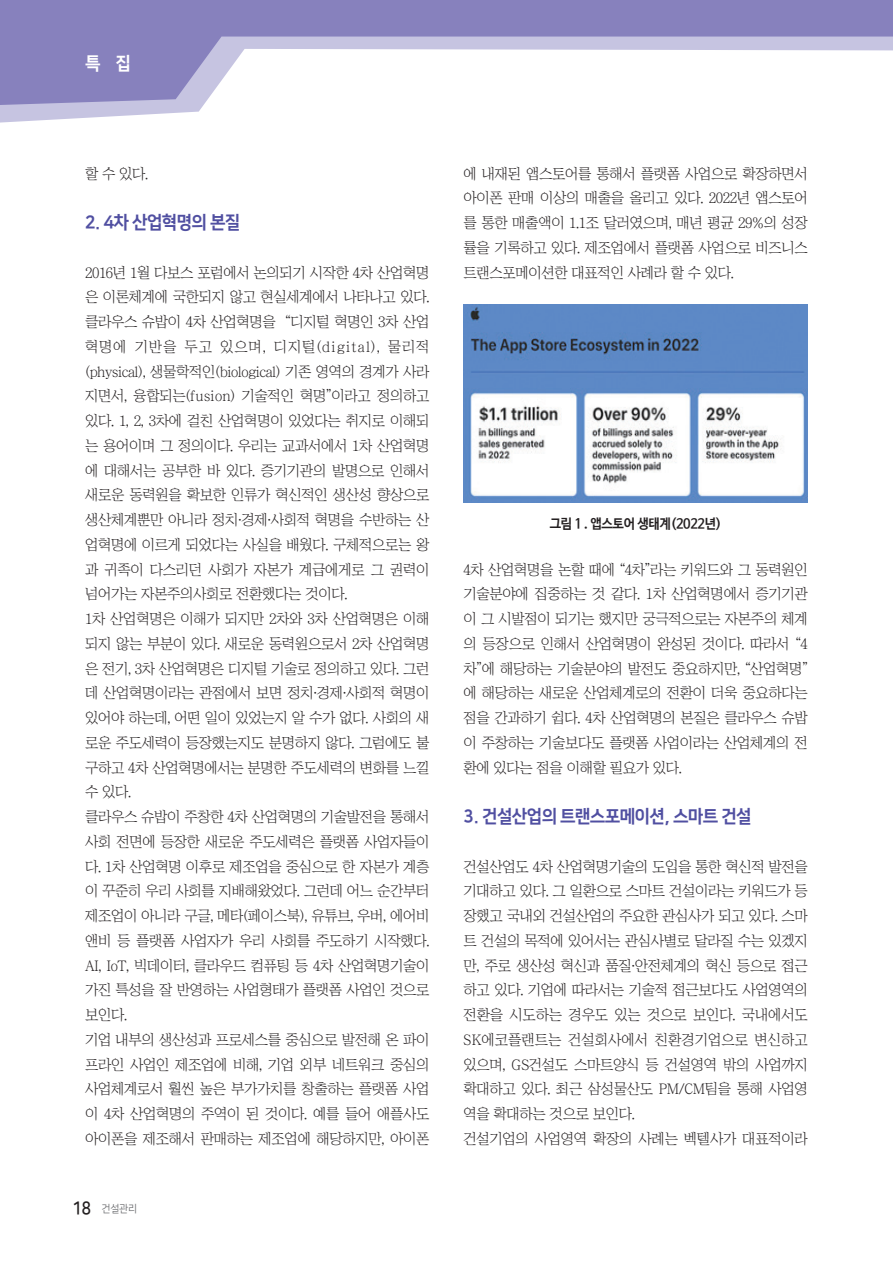
<style>
.page{position:relative;width:893px;height:1263px;background:#fff}
.page>*{position:absolute;margin:0;border:0;box-sizing:border-box;transform-origin:0 0}
._1{font:18px "Nanum Square EB";letter-spacing:-.04em;color:#504fa1;scale:.95 1}
.t1{font:18px "Nanum Square EB";color:#fff;scale:.95 1}
.본문{font:14.7px/24.8px "Chosunilbo NM";letter-spacing:-.025em;color:#231f20;text-align:justify}
.그림제목{font:700 13.5px "Nanum Barun Gothic";letter-spacing:-.025em;color:#231f20;scale:.95 1}
.t2{font:10.5px "Nanum Square R";color:#6c6d70;scale:.95 1}
.s1{font-family:"Nanum Square B";font-size:18px;color:#231f20}
</style>
<div class="page">
<svg style="left:0;top:105px;width:204px;height:18px;fill:#c6c4e1"></svg>
<svg style="left:0;top:0;width:893px;height:105px"></svg>
<img style="left:463px;top:304px;width:345px;height:198px">
<p class="t1" style="left:85px;top:53px;width:50px">특 집</p>
<p class="본문" style="left:85px;top:161px;width:65px">할 수 있다.</p>
<p class="_1" style="left:85px;top:212px;width:165px">2. 4차 산업혁명의 본질</p>
<p class="본문" style="left:85px;top:260px;width:346px">2016년 1월 다보스 포럼에서 논의되기 시작한 4차 산업혁명 은 이론체계에 국한되지 않고 현실세계에서 나타나고 있다. 클라우스 슈밥이 4차 산업혁명을 “디지털 혁명인 3차 산업 혁명에 기반을 두고 있으며, 디지털(digital), 물리적 (physical), 생물학적인(biological) 기존 영역의 경계가 사라 지면서, 융합되는(fusion) 기술적인 혁명”이라고 정의하고 있다. 1, 2, 3차에 걸친 산업혁명이 있었다는 취지로 이해되 는 용어이며 그 정의이다. 우리는 교과서에서 1차 산업혁명 에 대해서는 공부한 바 있다. 증기기관의 발명으로 인해서 새로운 동력원을 확보한 인류가 혁신적인 생산성 향상으로 생산체계뿐만 아니라 정치․경제․사회적 혁명을 수반하는 산 업혁명에 이르게 되었다는 사실을 배웠다. 구체적으로는 왕 과 귀족이 다스리던 사회가 자본가 계급에게로 그 권력이 넘어가는 자본주의사회로 전환했다는 것이다.</p>
<p class="본문" style="left:85px;top:606px;width:346px">1차 산업혁명은 이해가 되지만 2차와 3차 산업혁명은 이해 되지 않는 부분이 있다. 새로운 동력원으로서 2차 산업혁명 은 전기, 3차 산업혁명은 디지털 기술로 정의하고 있다. 그런 데 산업혁명이라는 관점에서 보면 정치․경제․사회적 혁명이 있어야 하는데, 어떤 일이 있었는지 알 수가 없다. 사회의 새 로운 주도세력이 등장했는지도 분명하지 않다. 그럼에도 불 구하고 4차 산업혁명에서는 분명한 주도세력의 변화를 느낄 수 있다.</p>
<p class="본문" style="left:85px;top:804px;width:346px">클라우스 슈밥이 주창한 4차 산업혁명의 기술발전을 통해서 사회 전면에 등장한 새로운 주도세력은 플랫폼 사업자들이 다. 1차 산업혁명 이후로 제조업을 중심으로 한 자본가 계층 이 꾸준히 우리 사회를 지배해왔었다. 그런데 어느 순간부터 제조업이 아니라 구글, 메타(페이스북), 유튜브, 우버, 에어비 앤비 등 플랫폼 사업자가 우리 사회를 주도하기 시작했다.<br>AI, IoT, 빅데이터, 클라우드 컴퓨팅 등 4차 산업혁명기술이 가진 특성을 잘 반영하는 사업형태가 플랫폼 사업인 것으로 보인다.</p>
<p class="본문" style="left:85px;top:1027px;width:346px">기업 내부의 생산성과 프로세스를 중심으로 발전해 온 파이 프라인 사업인 제조업에 비해, 기업 외부 네트워크 중심의 사업체계로서 훨씬 높은 부가가치를 창출하는 플랫폼 사업 이 4차 산업혁명의 주역이 된 것이다. 예를 들어 애플사도 아이폰을 제조해서 판매하는 제조업에 해당하지만, 아이폰</p>
<p class="t2" style="left:72px;top:1204px;width:70px"><span class="s1">18</span> 건설관리</p>
<p class="본문" style="left:463px;top:161px;width:346px">에 내재된 앱스토어를 통해서 플랫폼 사업으로 확장하면서 아이폰 판매 이상의 매출을 올리고 있다. 2022년 앱스토어 를 통한 매출액이 1.1조 달러였으며, 매년 평균 29%의 성장 률을 기록하고 있다. 제조업에서 플랫폼 사업으로 비즈니스 트랜스포메이션한 대표적인 사례라 할 수 있다.</p>
<p class="그림제목" style="left:550px;top:517px;width:182px">그림 1 . 앱스토어 생태계(2022년)</p>
<p class="본문" style="left:463px;top:557px;width:346px">4차 산업혁명을 논할 때에 “4차”라는 키워드와 그 동력원인 기술분야에 집중하는 것 같다. 1차 산업혁명에서 증기기관 이 그 시발점이 되기는 했지만 궁극적으로는 자본주의 체계 의 등장으로 인해서 산업혁명이 완성된 것이다. 따라서 “4 차”에 해당하는 기술분야의 발전도 중요하지만, “산업혁명” 에 해당하는 새로운 산업체계로의 전환이 더욱 중요하다는 점을 간과하기 쉽다. 4차 산업혁명의 본질은 클라우스 슈밥 이 주창하는 기술보다도 플랫폼 사업이라는 산업체계의 전 환에 있다는 점을 이해할 필요가 있다.</p>
<p class="_1" style="left:463px;top:806px;width:305px">3. 건설산업의 트랜스포메이션, 스마트 건설</p>
<p class="본문" style="left:463px;top:854px;width:346px">건설산업도 4차 산업혁명기술의 도입을 통한 혁신적 발전을 기대하고 있다. 그 일환으로 스마트 건설이라는 키워드가 등 장했고 국내외 건설산업의 주요한 관심사가 되고 있다. 스마 트 건설의 목적에 있어서는 관심사별로 달라질 수는 있겠지 만, 주로 생산성 혁신과 품질․안전체계의 혁신 등으로 접근 하고 있다. 기업에 따라서는 기술적 접근보다도 사업영역의 전환을 시도하는 경우도 있는 것으로 보인다. 국내에서도 SK에코플랜트는 건설회사에서 친환경기업으로 변신하고 있으며, GS건설도 스마트양식 등 건설영역 밖의 사업까지 확대하고 있다. 최근 삼성물산도 PM/CM팀을 통해 사업영 역을 확대하는 것으로 보인다.</p>
<p class="본문" style="left:463px;top:1126px;width:346px">건설기업의 사업영역 확장의 사례는 벡텔사가 대표적이라</p>
</div>
